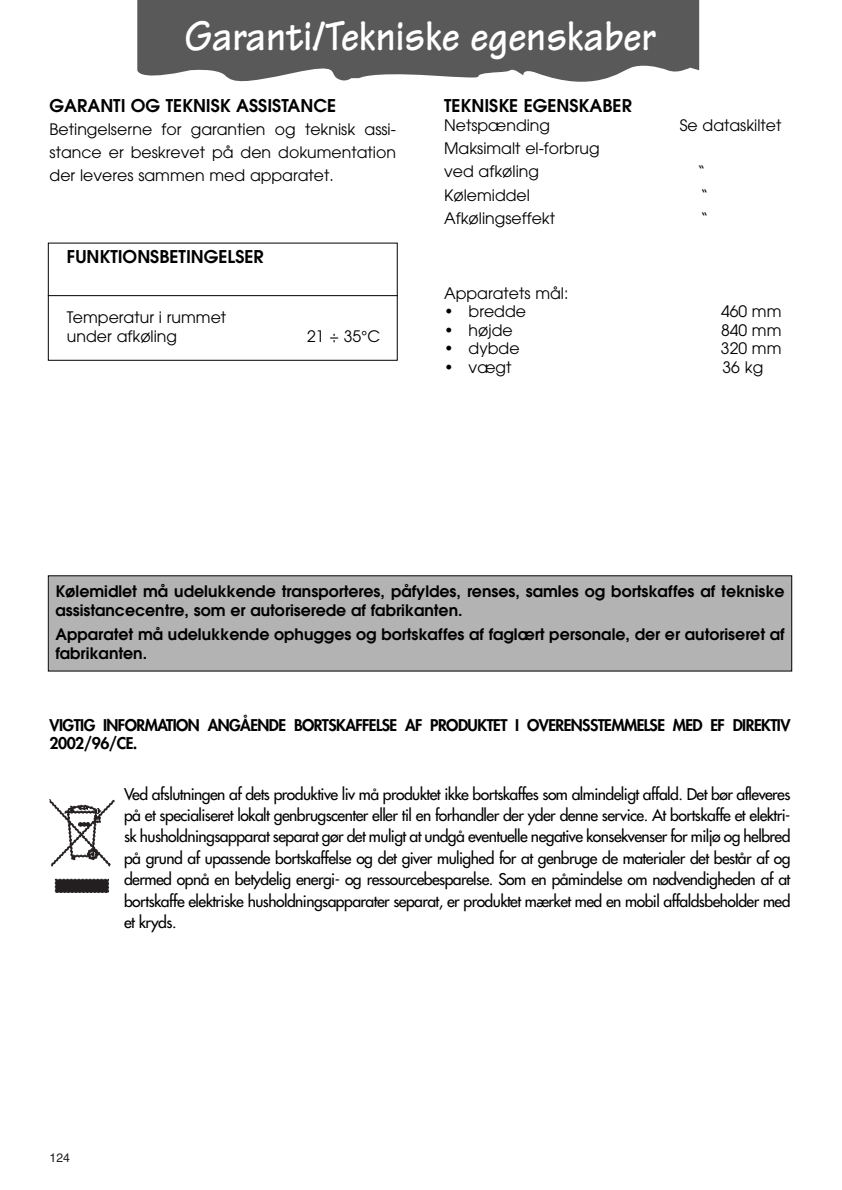
<style>
.page{position:relative;width:842px;height:1190px;background:#fff}
.page>*{position:absolute;margin:0;border:0;box-sizing:border-box;transform-origin:0 0}
.t1{font:700 43.75px "Tekton";color:#fff;scale:.9 1}
.t2{font:600 17.5px "Avant Garde";color:#000}
.t3{font:15.75px/21.5px "Futura";letter-spacing:-.035em;color:#000;text-align:justify}
.t4{font:15.75px/22.8px "Avant Garde";color:#000}
.t5{font:600 15.75px/18.9px "Avant Garde";color:#000}
.t6{font:800 15.75px/18.4px "Futura";letter-spacing:-.035em;color:#000}
.t7{font:12.25px "Helvetica";color:#231f20}
</style>
<div class="page">
<svg style="left:137px;top:0;width:562px;height:82px;background:#686868"></svg>
<div style="left:48px;top:243px;width:350px;height:118px;border:1px solid #000"></div>
<hr style="left:48px;top:295px;width:350px;height:1px;background:#000">
<div style="left:49px;top:576px;width:742px;height:95px;background:#b3b3b3"></div>
<svg style="left:50px;top:799px;width:64px;height:94px"></svg>
<h1 class="t1" style="left:184px;top:21px;width:525px">Garanti/Tekniske egenskaber</h1>
<p class="t2" style="left:50px;top:99px;width:288px">GARANTI OG TEKNISK ASSISTANCE</p>
<p class="t4" style="left:50px;top:119px;width:348px;text-align:justify">Betingelserne for garantien og teknisk assi&shy;stance er beskrevet på den dokumentation der leveres sammen med apparatet.</p>
<p class="t2" style="left:67px;top:250px;width:198px">FUNKTIONSBETINGELSER</p>
<p class="t4" style="left:67px;top:309px;width:161px;line-height:18.9px">Temperatur i rummet under afkøling</p>
<p class="t4" style="left:307px;top:326px;width:75px">21 ÷ 35°C</p>
<p class="t2" style="left:444px;top:99px;width:189px">TEKNISKE EGENSKABER</p>
<p class="t4" style="left:444px;top:115px;width:108px">Netspænding</p>
<p class="t4" style="left:680px;top:115px;width:103px">Se dataskiltet</p>
<p class="t4" style="left:444px;top:138px;width:157px;line-height:23.3px">Maksimalt el-forbrug ved afkøling</p>
<p class="t4" style="left:697px;top:162px;width:9px">“</p>
<p class="t4" style="left:444px;top:185px;width:87px">Kølemiddel</p>
<p class="t4" style="left:700px;top:185px;width:9px">“</p>
<p class="t4" style="left:444px;top:208px;width:113px">Afkølingseffekt</p>
<p class="t4" style="left:700px;top:208px;width:9px">“</p>
<p class="t4" style="left:444px;top:283px;width:126px">Apparatets mål:</p>
<p class="t4" style="left:444px;top:302px;width:83px">• bredde</p>
<p class="t4" style="left:721px;top:302px;width:62px">460 mm</p>
<p class="t4" style="left:444px;top:320px;width:70px">• højde</p>
<p class="t4" style="left:721px;top:320px;width:62px">840 mm</p>
<p class="t4" style="left:444px;top:338px;width:77px">• dybde</p>
<p class="t4" style="left:721px;top:338px;width:62px">320 mm</p>
<p class="t4" style="left:444px;top:357px;width:69px">• vægt</p>
<p class="t4" style="left:722px;top:357px;width:42px">36 kg</p>
<p class="t5" style="left:55px;top:583px;width:730px">Kølemidlet må udelukkende transporteres, påfyldes, renses, samles og bortskaffes af tekniske assistancecentre, som er autoriserede af fabrikanten.</p>
<p class="t5" style="left:55px;top:626px;width:730px">Apparatet må udelukkende ophugges og bortskaffes af faglært personale, der er autoriseret af fabrikanten.</p>
<p class="t6" style="left:50px;top:717px;width:742px">VIGTIG INFORMATION ANGÅENDE BORTSKAFFELSE AF PRODUKTET I OVERENSSTEMMELSE MED EF DIREKTIV<br>2002/96/CE.</p>
<p class="t3" style="left:124px;top:784px;width:668px">Ved afslutningen af dets produktive liv må produktet ikke bortskaffes som almindeligt affald. Det bør afleveres på et specialiseret lokalt genbrugscenter eller til en forhandler der yder denne service. At bortskaffe et elektri&shy;sk husholdningsapparat separat gør det muligt at undgå eventuelle negative konsekvenser for miljø og helbred på grund af upassende bortskaffelse og det giver mulighed for at genbruge de materialer det består af og dermed opnå en betydelig energi- og ressourcebesparelse. Som en påmindelse om nødvendigheden af at bortskaffe elektriske husholdningsapparater separat, er produktet mærket med en mobil affaldsbeholder med et kryds.</p>
<p class="t7" style="left:50px;top:1154px;width:22px">124</p>
</div>
